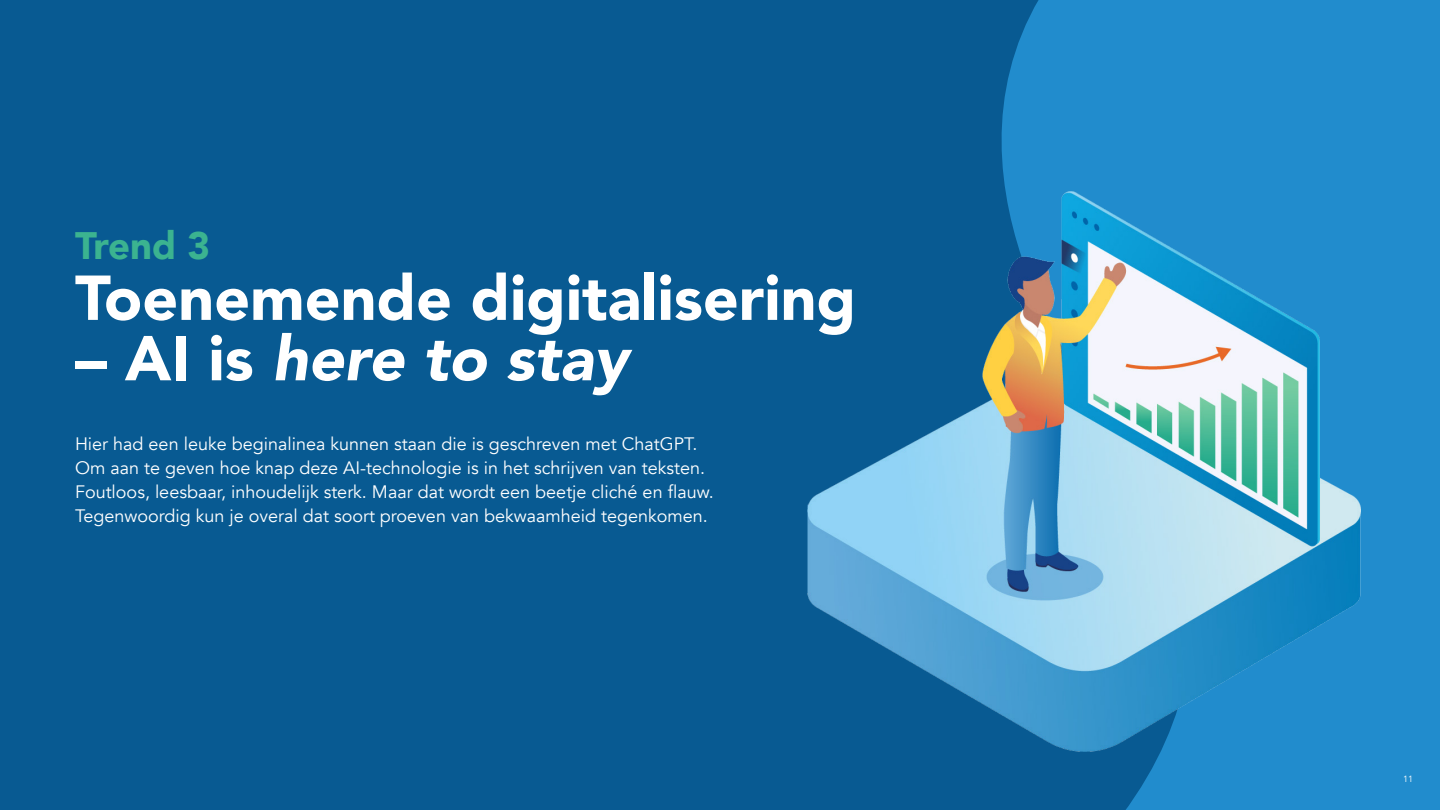
<style>
.page{position:relative;width:1440px;height:810px;background:#fff}
.page>*{position:absolute;margin:0;border:0;box-sizing:border-box;transform-origin:0 0}
.t1{font:900 62.62px "Avenir";color:#fff}
.t2{font:italic 900 62.62px "Avenir";color:#fff}
.t3{font:900 38.25px "Avenir";letter-spacing:-.01em;color:#3bb390}
.t4{font:18px/24.1px "Avenir";color:#fff}
.t5{font:9px "Avenir";color:#fff}
.s1{font-style:normal}
</style>
<div class="page">
<div style="left:837px;top:0;width:603px;height:810px;background:#218ccd"></div>
<svg style="left:720px;top:0;width:441px;height:810px;fill:#085a92"></svg>
<div style="left:0;top:0;width:720px;height:810px;background:#085a92"></div>
<img style="left:808px;top:191px;width:552px;height:560px">
<h2 class="t3" style="left:75px;top:213px;width:137px">Trend 3</h2>
<h1 class="t1" style="left:75px;top:244px;width:783px">Toenemende digitalisering</h1>
<h1 class="t2" style="left:75px;top:307px;width:555px"><span class="s1">– AI is</span> here to stay</h1>
<p class="t4" style="left:75px;top:432px;width:640px">Hier had een leuke beginalinea kunnen staan die is geschreven met ChatGPT.<br>Om aan te geven hoe knap deze AI-technologie is in het schrijven van teksten.<br>Foutloos, leesbaar, inhoudelijk sterk. Maar dat wordt een beetje cliché en flauw.<br>Tegenwoordig kun je overal dat soort proeven van bekwaamheid tegenkomen.</p>
<p class="t5" style="left:1403px;top:773px;width:12px">11</p>
</div>
